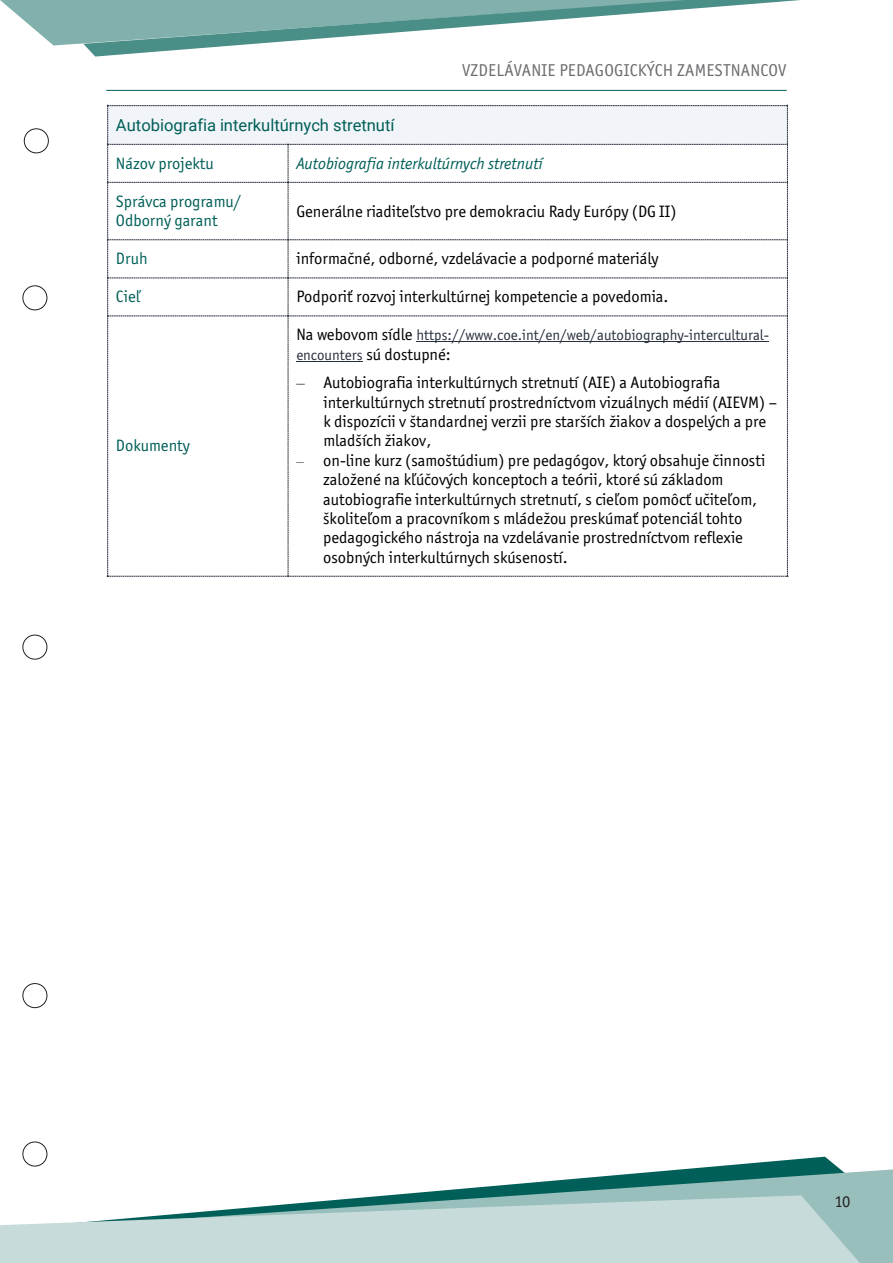
<style>
.page{position:relative;width:893px;height:1263px;background:#fff}
.page>*{position:absolute;margin:0;border:0;box-sizing:border-box;transform-origin:0 0}
.t1{font:17.25px "Officina Sans Itc TOT";letter-spacing:.015em;color:#6c6d70}
.t2{font:16.5px/19.4px "Officina Sans Itc TOT";color:#000}
.t3{font:16.5px/19.6px "Officina Sans Itc TOT";color:#005f58}
.t4{font:16.5px "Roboto";color:#005f58}
.t5{font:italic 16.5px "Officina Sans Itc TOT";color:#005f58}
.t6{font:16.5px "Officina Sans Itc TOT";color:#231f20}
.t7{font:15px "Officina Sans Itc TOT";letter-spacing:.005em;color:#27303d}
.s1{font-size:16.5px;color:#000}
.s2{font-size:15px;color:#27303d}
.s3{font-family:"Times New Roman"}
.s4{font-family:"Times New Roman";font-size:15px;color:#27303d}
</style>
<div class="page">
<svg style="left:38px;top:1157px;width:802px;height:12px"></svg>
<div style="left:24px;top:129px;width:25px;height:24px;border:1px solid #231f20;border-radius:50%"></div>
<div style="left:23px;top:286px;width:24px;height:24px;border:1px solid #231f20;border-radius:50%"></div>
<div style="left:23px;top:635px;width:24px;height:24px;border:1px solid #231f20;border-radius:50%"></div>
<div style="left:23px;top:983px;width:24px;height:25px;border:1px solid #231f20;border-radius:50%"></div>
<div style="left:23px;top:1142px;width:24px;height:24px;border:1px solid #231f20;border-radius:50%"></div>
<svg style="left:0;top:0;width:800px;height:57px"></svg>
<svg style="left:392px;top:1169px;width:501px;height:94px"></svg>
<svg style="left:0;top:1195px;width:860px;height:68px;background:#c1d8d6"></svg>
<hr style="left:106px;top:90px;width:681px;height:1px;background:#005f58">
<svg style="left:107px;top:105px;width:681px;height:472px"></svg>
<p class="t1" style="left:462px;top:60px;width:326px">VZDELÁVANIE PEDAGOGICKÝCH ZAMESTNANCOV</p>
<p class="t4" style="left:116px;top:113px;width:280px">Autobiografia interkultúrnych stretnutí</p>
<p class="t3" style="left:116px;top:154px;width:99px">Názov projektu</p>
<p class="t5" style="left:296px;top:154px;width:248px">Autobiografia interkultúrnych stretnutí</p>
<p class="t3" style="left:116px;top:191px;width:127px">Správca programu/<br>Odborný garant</p>
<p class="t2" style="left:296px;top:201px;width:382px">Generálne riaditeľstvo pre demokraciu Rady Európy (DG II)</p>
<p class="t3" style="left:116px;top:249px;width:33px">Druh</p>
<p class="t2" style="left:296px;top:249px;width:364px">informačné, odborné, vzdelávacie a podporné materiály</p>
<p class="t3" style="left:116px;top:287px;width:26px">Cieľ</p>
<p class="t2" style="left:296px;top:287px;width:374px">Podporiť rozvoj interkultúrnej kompetencie a povedomia.</p>
<p class="t3" style="left:116px;top:436px;width:75px">Dokumenty</p>
<p class="t7" style="left:296px;top:327px;width:474px"><span class="s1">Na webovom sídle</span> https://www.coe.int/en/web/autobiography-intercultural-</p>
<p class="t2" style="left:296px;top:345px;width:156px"><span class="s2">encounters</span> sú dostupné:</p>
<p class="t2" style="left:323px;top:373px;width:455px;text-indent:-27px"><span class="s3">–</span> Autobiografia interkultúrnych stretnutí (AIE) a Autobiografia interkultúrnych stretnutí prostredníctvom vizuálnych médií (AIEVM) – k dispozícii v štandardnej verzii pre starších žiakov a dospelých a pre mladších žiakov,</p>
<p class="t2" style="left:323px;top:451px;width:444px;text-indent:-27px"><span class="s4">–</span> on-line kurz (samoštúdium) pre pedagógov, ktorý obsahuje činnosti založené na kľúčových konceptoch a teórii, ktoré sú základom autobiografie interkultúrnych stretnutí, s cieľom pomôcť učiteľom, školiteľom a pracovníkom s mládežou preskúmať potenciál tohto pedagogického nástroja na vzdelávanie prostredníctvom reflexie osobných interkultúrnych skúseností.</p>
<p class="t6" style="left:834px;top:1192px;width:17px">10</p>
</div>
